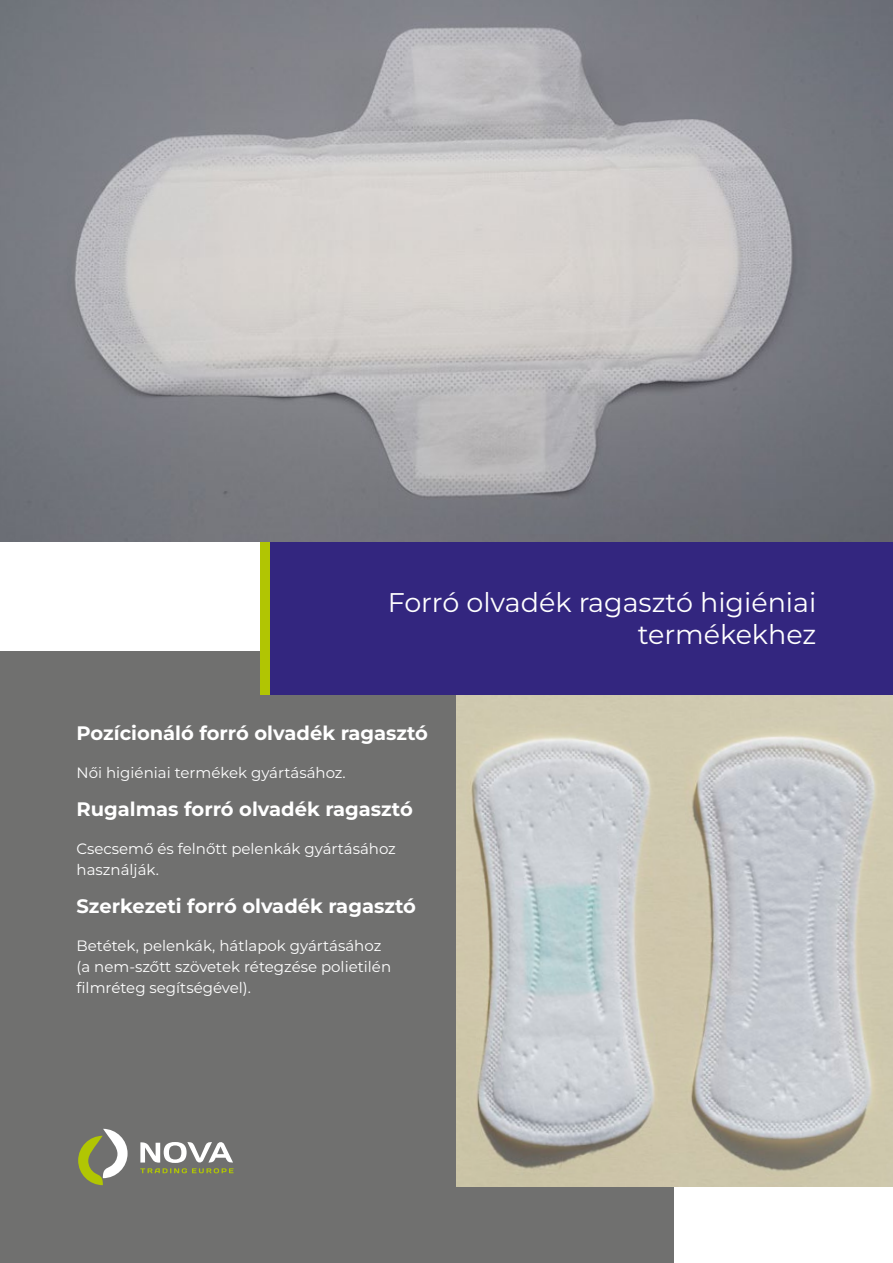
<style>
.page{position:relative;width:893px;height:1263px;background:#fff}
.page>*{position:absolute;margin:0;border:0;box-sizing:border-box;transform-origin:0 0}
.t1{font:27px/32.4px "Montserrat";color:#fff;text-align:right}
.t2{font:700 19.5px "Montserrat";color:#fff}
.t3{font:15px/21px "Montserrat";color:#fff}
</style>
<div class="page">
<div style="left:0;top:652px;width:673px;height:611px;background:#70706f"></div>
<div style="left:270px;top:542px;width:623px;height:153px;background:#33267f"></div>
<div style="left:260px;top:542px;width:10px;height:153px;background:#b1c503"></div>
<img style="left:0;top:0;width:893px;height:542px">
<img style="left:456px;top:695px;width:437px;height:492px">
<svg style="left:78px;top:1129px;width:50px;height:56px"></svg>
<svg style="left:140px;top:1142px;width:94px;height:31px"></svg>
<h1 class="t1" style="left:388px;top:585px;width:430px">Forró olvadék ragasztó higiéniai termékekhez</h1>
<h2 class="t2" style="left:77px;top:719px;width:353px">Pozícionáló forró olvadék ragasztó</h2>
<p class="t3" style="left:77px;top:761px;width:271px">Női higiéniai termékek gyártásához.</p>
<h2 class="t2" style="left:77px;top:795px;width:338px">Rugalmas forró olvadék ragasztó</h2>
<p class="t3" style="left:77px;top:837px;width:321px">Csecsemő és felnőtt pelenkák gyártásához használják.</p>
<h2 class="t2" style="left:77px;top:892px;width:341px">Szerkezeti forró olvadék ragasztó</h2>
<p class="t3" style="left:77px;top:934px;width:316px">Betétek, pelenkák, hátlapok gyártásához (a nem-szőtt szövetek rétegzése polietilén filmréteg segítségével).</p>
</div>
